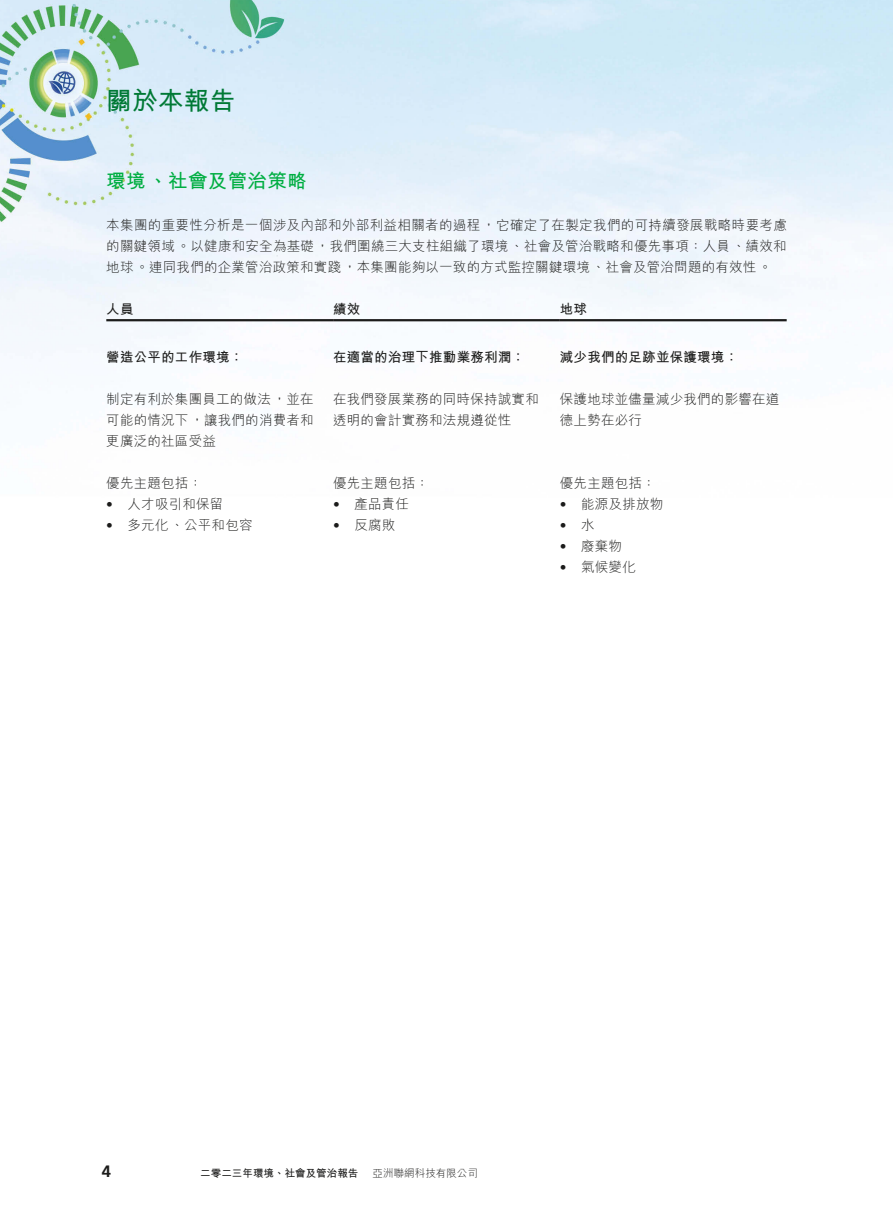
<style>
.page{position:relative;width:893px;height:1212px;background:#fff}
.page>*{position:absolute;margin:0;border:0;box-sizing:border-box;transform-origin:0 0}
.t1{font:700 25.5px "M Hei HK";letter-spacing:.015em;color:#007935}
.t2{font:700 19.5px "M Hei HK";letter-spacing:.015em;color:#00ae42}
.t3{font:700 16.5px "Frutiger LT Std";color:#1c1c1b}
.t4{font:300 13.5px/21px "M Hei HK";letter-spacing:.015em;color:#1c1c1b;text-align:justify}
.t5{font:700 13.5px "M Hei HK";letter-spacing:.015em;color:#1c1c1b}
.t6{font:300 13.5px "Frutiger LT Std";color:#1c1c1b}
.t7{font:700 10.5px "M Hei HK";letter-spacing:.005em;color:#1c1c1b}
.t8{font:300 10.5px "M Hei HK";letter-spacing:.005em;color:#1c1c1b}
.s1{font-family:"Frutiger LT Std"}
.s2{font-family:"M Hei HK"}
</style>
<div class="page">
<img style="left:0;top:0;width:893px;height:356px">
<hr style="left:106px;top:319px;width:227px;height:2px;background:#1c1c1b">
<hr style="left:333px;top:319px;width:227px;height:2px;background:#1c1c1b">
<hr style="left:560px;top:319px;width:227px;height:2px;background:#1c1c1b">
<h1 class="t1" style="left:106px;top:82px;width:130px">關於本報告</h1>
<h2 class="t2" style="left:106px;top:166px;width:202px">環境、社會及管治策略</h2>
<p class="t4" style="left:106px;top:214px;width:682px">本集團的重要性分析是一個涉及內部和外部利益相關者的過程，它確定了在製定我們的可持續發展戰略時要考慮的關鍵領域。以健康和安全為基礎，我們圍繞三大支柱組織了環境、社會及管治戰略和優先事項：人員、績效和地球。連同我們的企業管治政策和實踐，本集團能夠以一致的方式監控關鍵環境、社會及管治問題的有效性。</p>
<p class="t5" style="left:106px;top:299px;width:29px">人員</p>
<p class="t5" style="left:333px;top:299px;width:29px">績效</p>
<p class="t5" style="left:560px;top:299px;width:29px">地球</p>
<p class="t5" style="left:106px;top:347px;width:139px">營造公平的工作環境：</p>
<p class="t5" style="left:333px;top:347px;width:193px">在適當的治理下推動業務利潤：</p>
<p class="t5" style="left:560px;top:347px;width:180px">減少我們的足跡並保護環境：</p>
<p class="t4" style="left:106px;top:388px;width:209px">制定有利於集團員工的做法，並在可能的情況下，讓我們的消費者和更廣泛的社區受益</p>
<p class="t4" style="left:333px;top:388px;width:207px">在我們發展業務的同時保持誠實和透明的會計實務和法規遵從性</p>
<p class="t4" style="left:560px;top:388px;width:221px">保護地球並儘量減少我們的影響在道德上勢在必行</p>
<p class="t4" style="left:106px;top:472px;width:97px">優先主題包括：</p>
<p class="t4" style="left:106px;top:493px;width:119px"><span class="s1">•</span> 人才吸引和保留</p>
<p class="t4" style="left:106px;top:514px;width:148px"><span class="s1">•</span> 多元化、公平和包容</p>
<p class="t4" style="left:333px;top:472px;width:97px">優先主題包括：</p>
<p class="t4" style="left:333px;top:493px;width:77px"><span class="s1">•</span> 產品責任</p>
<p class="t4" style="left:333px;top:514px;width:64px"><span class="s1">•</span> 反腐敗</p>
<p class="t4" style="left:560px;top:472px;width:97px">優先主題包括：</p>
<p class="t4" style="left:560px;top:493px;width:105px"><span class="s1">•</span> 能源及排放物</p>
<p class="t6" style="left:560px;top:517px;width:36px">• <span class="s2">水</span></p>
<p class="t4" style="left:560px;top:535px;width:64px"><span class="s1">•</span> 廢棄物</p>
<p class="t4" style="left:560px;top:556px;width:77px"><span class="s1">•</span> 氣候變化</p>
<p class="t3" style="left:102px;top:1161px;width:11px">4</p>
<p class="t7" style="left:200px;top:1165px;width:160px">二零二三年環境、社會及管治報告</p>
<p class="t8" style="left:373px;top:1165px;width:107px">亞洲聯網科技有限公司</p>
</div>
